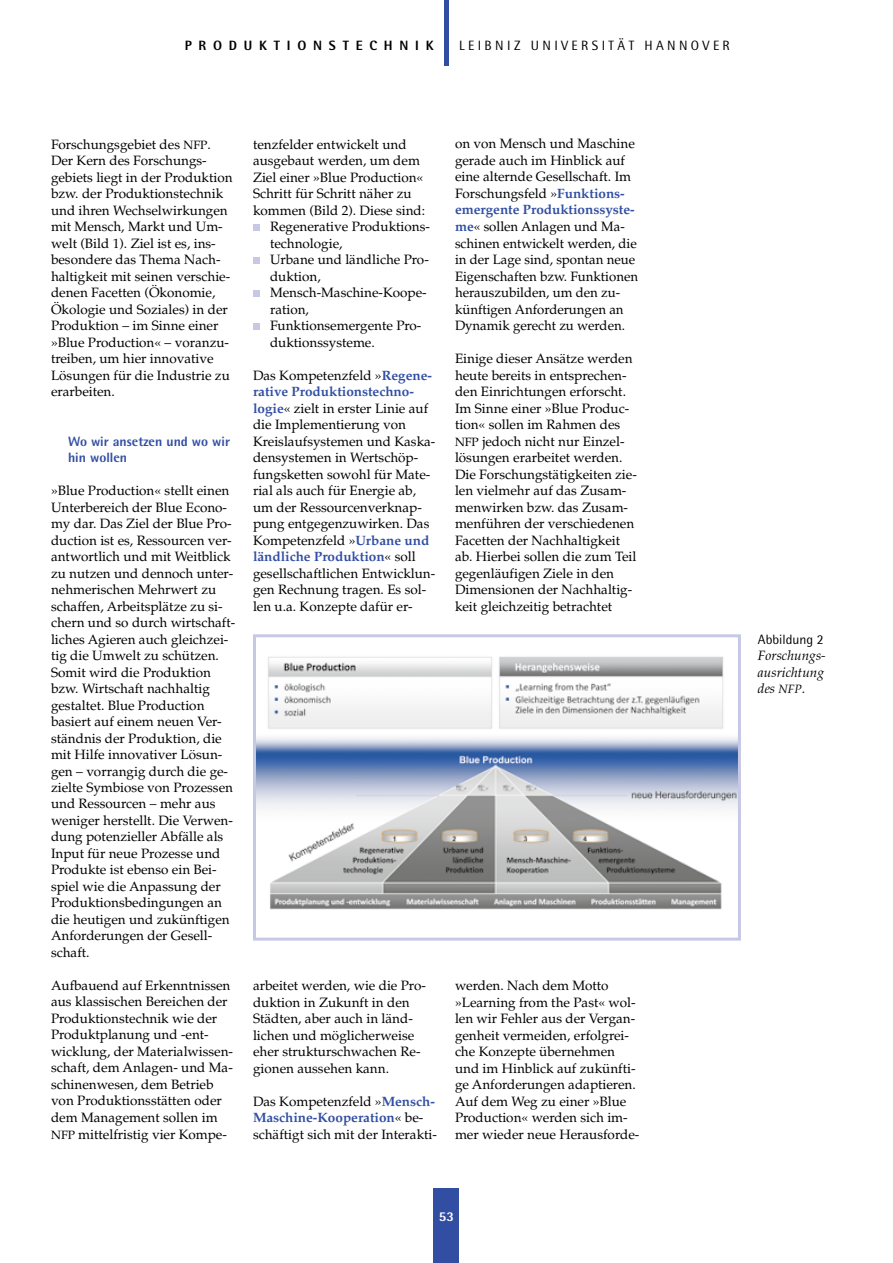
<style>
.page{position:relative;width:893px;height:1263px;background:#fff}
.page>*{position:absolute;margin:0;border:0;box-sizing:border-box;transform-origin:0 0}
.t1{font:13.5px/16.5px "Palatino";color:#000}
.t2{font:13.5px "Rotis Semi Sans";letter-spacing:.25em;color:#000}
.t3{font:800 13.5px/16.5px "Rotis Semi Sans";color:#314ea3}
.t4{font:italic 13.5px/16.5px "Palatino";color:#000;text-align:justify}
.t5{font:800 13.5px "Rotis Semi Sans";letter-spacing:.5em;color:#000}
.t6{font:800 13.5px "Rotis Semi Sans";color:#fff}
.s1{font-size:12px}
.s2{font-weight:700;color:#314ea3}
</style>
<div class="page">
<div style="left:444px;top:0;width:5px;height:66px;background:#314ea3"></div>
<div style="left:434px;top:1188px;width:25px;height:75px;background:#314ea3"></div>
<svg style="left:253px;top:225px;width:6px;height:6px"></svg>
<svg style="left:253px;top:258px;width:6px;height:6px"></svg>
<svg style="left:253px;top:291px;width:6px;height:6px"></svg>
<svg style="left:253px;top:324px;width:6px;height:6px"></svg>
<img style="left:257px;top:656px;width:480px;height:254px">
<div style="left:253px;top:634px;width:488px;height:307px;border:3px solid #c6c8e6"></div>
<p class="t5" style="left:185px;top:36px;width:250px">Produktionstechnik</p>
<p class="t2" style="left:459px;top:37px;width:272px">LEIBNIZ UNIVERSITÄT HANNOVER</p>
<p class="t1" style="left:51px;top:136px;width:183px">Forschungsgebiet des <span class="s1">NFP</span>.<br>Der Kern des Forschungs&shy;gebiets liegt in der Produktion bzw. der Produktionstechnik und ihren Wechselwirkungen mit Mensch, Markt und Um&shy;welt (Bild 1). Ziel ist es, ins&shy;besondere das Thema Nach&shy;haltigkeit mit seinen verschie&shy;denen Facetten (Ökonomie,<br>Ökologie und Soziales) in der<br>Produktion – im Sinne einer »Blue Production« – voranzu&shy;treiben, um hier innovative<br>Lösungen für die Industrie zu erarbeiten.</p>
<p class="t3" style="left:68px;top:432px;width:163px">Wo wir ansetzen und wo wir hin wollen</p>
<p class="t1" style="left:51px;top:482px;width:186px">»Blue Production« stellt einen<br>Unterbereich der Blue Econo&shy;my dar. Das Ziel der Blue Pro&shy;duction ist es, Ressourcen ver&shy;antwortlich und mit Weitblick zu nutzen und dennoch unter&shy;nehmerischen Mehrwert zu schaffen, Arbeitsplätze zu si&shy;chern und so durch wirtschaft&shy;liches Agieren auch gleichzei&shy;tig die Umwelt zu schützen.<br>Somit wird die Produktion bzw. Wirtschaft nachhaltig gestaltet. Blue Production basiert auf einem neuen Ver&shy;ständnis der Produktion, die mit Hilfe innovativer Lösun&shy;gen – vorrangig durch die ge&shy;zielte Symbiose von Prozessen und Ressourcen – mehr aus weniger herstellt. Die Verwen&shy;dung potenzieller Abfälle als<br>Input für neue Prozesse und<br>Produkte ist ebenso ein Bei&shy;spiel wie die Anpassung der<br>Produktionsbedingungen an die heutigen und zukünftigen<br>Anforderungen der Gesell&shy;schaft.</p>
<p class="t1" style="left:51px;top:977px;width:184px">Aufbauend auf Erkenntnissen aus klassischen Bereichen der<br>Produktionstechnik wie der<br>Produktplanung und -ent&shy;wicklung, der Materialwissen&shy;schaft, dem Anlagen- und Ma&shy;schinenwesen, dem Betrieb von Produktionsstätten oder dem Management sollen im<br><span class="s1">NFP</span> mittelfristig vier Kompe-</p>
<p class="t1" style="left:253px;top:136px;width:155px">tenzfelder entwickelt und</p>
<p class="t1" style="left:253px;top:152px;width:168px">ausgebaut werden, um dem</p>
<p class="t1" style="left:253px;top:169px;width:172px">Ziel einer »Blue Production«</p>
<p class="t1" style="left:253px;top:185px;width:160px">Schritt für Schritt näher zu</p>
<p class="t1" style="left:253px;top:202px;width:174px">kommen (Bild 2). Diese sind:</p>
<p class="t1" style="left:270px;top:218px;width:161px">Regenerative Produktions-</p>
<p class="t1" style="left:270px;top:235px;width:74px">technologie,</p>
<p class="t1" style="left:270px;top:251px;width:160px">Urbane und ländliche Pro-</p>
<p class="t1" style="left:270px;top:268px;width:52px">duktion,</p>
<p class="t1" style="left:270px;top:284px;width:158px">Mensch-Maschine-Koope-</p>
<p class="t1" style="left:270px;top:301px;width:41px">ration,</p>
<p class="t1" style="left:270px;top:317px;width:153px">Funktionsemergente Pro-</p>
<p class="t1" style="left:270px;top:334px;width:106px">duktionssysteme.</p>
<p class="t1" style="left:253px;top:367px;width:184px">Das Kompetenzfeld »<span class="s2">Regene&shy;rative Produktionstechno&shy;logie</span>« zielt in erster Linie auf die Implementierung von<br>Kreislaufsystemen und Kaska&shy;densystemen in Wertschöp&shy;fungsketten sowohl für Mate&shy;rial als auch für Energie ab, um der Ressourcenverknap&shy;pung entgegenzuwirken. Das<br>Kompetenzfeld »<span class="s2">Urbane und ländliche Produktion</span>« soll gesellschaftlichen Entwicklun&shy;gen Rechnung tragen. Es sol&shy;len u.a. Konzepte dafür er-</p>
<p class="t1" style="left:253px;top:977px;width:174px">arbeitet werden, wie die Pro&shy;duktion in Zukunft in den<br>Städten, aber auch in länd&shy;lichen und möglicherweise eher strukturschwachen Re&shy;gionen aussehen kann.</p>
<p class="t1" style="left:253px;top:1093px;width:186px">Das Kompetenzfeld »<span class="s2">Mensch-<br>Maschine-Kooperation</span>« be&shy;schäftigt sich mit der Interakti-</p>
<p class="t1" style="left:455px;top:136px;width:185px">on von Mensch und Maschine gerade auch im Hinblick auf eine alternde Gesellschaft. Im<br>Forschungsfeld »<span class="s2">Funktions&shy;emergente Produktionssyste&shy;me</span>« sollen Anlagen und Ma&shy;schinen entwickelt werden, die in der Lage sind, spontan neue<br>Eigenschaften bzw. Funktionen herauszubilden, um den zu&shy;künftigen Anforderungen an<br>Dynamik gerecht zu werden.</p>
<p class="t1" style="left:455px;top:350px;width:183px">Einige dieser Ansätze werden heute bereits in entsprechen&shy;den Einrichtungen erforscht.<br>Im Sinne einer »Blue Produc&shy;tion« sollen im Rahmen des<br><span class="s1">NFP</span> jedoch nicht nur Einzel&shy;lösungen erarbeitet werden.<br>Die Forschungstätigkeiten zie&shy;len vielmehr auf das Zusam&shy;menwirken bzw. das Zusam&shy;menführen der verschiedenen<br>Facetten der Nachhaltigkeit ab. Hierbei sollen die zum Teil gegenläufigen Ziele in den<br>Dimensionen der Nachhaltig&shy;keit gleichzeitig betrachtet</p>
<p class="t1" style="left:455px;top:977px;width:186px">werden. Nach dem Motto »Learning from the Past« wol&shy;len wir Fehler aus der Vergan&shy;genheit vermeiden, erfolgrei&shy;che Konzepte übernehmen und im Hinblick auf zukünfti&shy;ge Anforderungen adaptieren.<br>Auf dem Weg zu einer »Blue<br>Production« werden sich im&shy;mer wieder neue Herausforde-</p>
<p class="t6" style="left:439px;top:1208px;width:17px">53</p>
<p class="t2" style="left:758px;top:631px;width:67px">ABBILDUNG 2</p>
<p class="t4" style="left:758px;top:647px;width:69px">Forschungs&shy;ausrichtung des <span class="s1">NFP</span>.</p>
</div>
